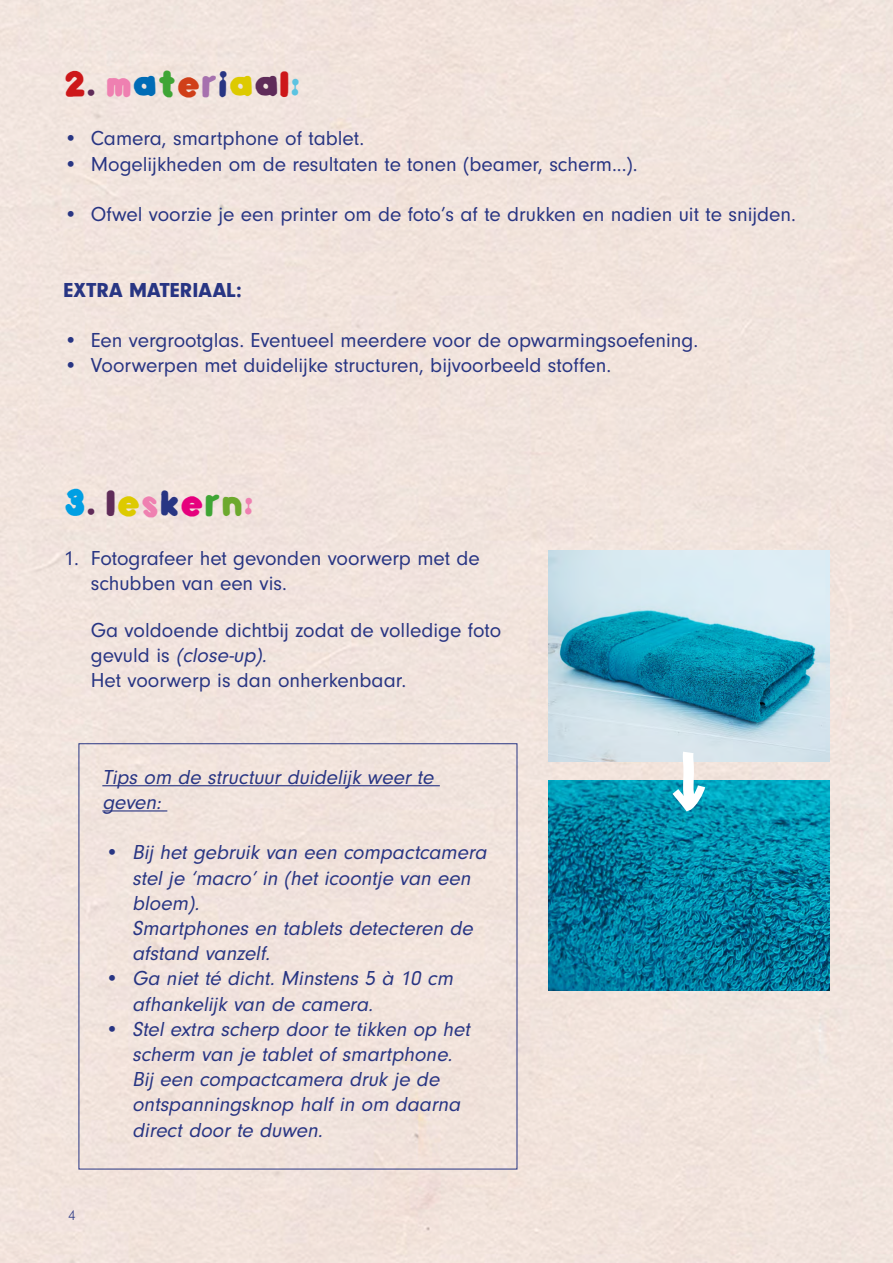
<style>
.page{position:relative;width:893px;height:1263px;background:#f1e4dd}
.page>*{position:absolute;margin:0;border:0;box-sizing:border-box;transform-origin:0 0}
.t1{font:36px "Kinderletters";color:#5f2b59}
.t2{font:21px/25.2px "Neuzeit Gro";color:#283583}
.t3{font:italic 21px/25.2px "Neuzeit Gro";color:#283583}
.t4{font:900 21px "Neuzeit Gro";letter-spacing:.005em;color:#283583}
.t5{font:300 15px "Neuzeit Gro";color:#283583}
.s1{font-family:"Kinderspel Cijfers";color:#cd1719}
.s2{color:#ef80b1}
.s3{color:#006cb6}
.s4{color:#3fa535}
.s5{color:#d03f19}
.s6{color:#a671ae}
.s7{color:#283583}
.s8{color:#ddca00}
.s9{color:#cd1719}
.s10{color:#5bc3e1}
.s11{font-family:"Kinderspel Cijfers";color:#009fe3}
.s12{color:#e6007d}
.s13{color:#6da92e}
.s14{font-style:italic}
.s15{font-style:normal}
</style>
<div class="page">
<img style="left:549px;top:551px;width:280px;height:210px">
<img style="left:549px;top:780px;width:280px;height:211px">
<svg style="left:665px;top:740px;width:45px;height:523px;background:#95c1c9"></svg>
<hr style="left:102px;top:785px;width:338px;height:1px;background:#283583">
<hr style="left:102px;top:810px;width:65px;height:1px;background:#283583">
<h1 class="t1" style="left:64px;top:68px;width:238px"><span class="s1">e</span>. <span class="s2">m</span><span class="s3">a</span><span class="s4">t</span><span class="s5">e</span><span class="s6">r</span><span class="s7">i</span><span class="s8">a</span>a<span class="s9">l</span><span class="s10">:</span></h1>
<p class="t2" style="left:64px;top:126px;width:302px">• Camera, smartphone of tablet.</p>
<p class="t2" style="left:64px;top:151px;width:575px">• Mogelijkheden om de resultaten te tonen (beamer, scherm...).</p>
<p class="t2" style="left:64px;top:202px;width:734px">• Ofwel voorzie je een printer om de foto’s af te drukken en nadien uit te snijden.</p>
<p class="t4" style="left:64px;top:278px;width:179px">EXTRA MATERIAAL:</p>
<p class="t2" style="left:64px;top:328px;width:636px">• Een vergrootglas. Eventueel meerdere voor de opwarmingsoefening.</p>
<p class="t2" style="left:64px;top:353px;width:549px">• Voorwerpen met duidelijke structuren, bijvoorbeeld stoffen.</p>
<h1 class="t1" style="left:64px;top:487px;width:192px"><span class="s11">r</span>. l<span class="s8">e</span><span class="s2">s</span><span class="s7">k</span><span class="s12">e</span><span class="s4">r</span><span class="s13">n</span><span class="s2">:</span></h1>
<p class="t2" style="left:91px;top:546px;width:391px;text-indent:-27px">1. Fotografeer het gevonden voorwerp met de schubben van een vis.</p>
<p class="t2" style="left:91px;top:618px;width:412px">Ga voldoende dichtbij zodat de volledige foto g ev u l d i s <span class="s14">(close-up).<br></span>Het voorwerp is dan onherkenbaar.</p>
<p class="t3" style="left:102px;top:765px;width:337px">Tips om de structuur duidelij k weer te geven:</p>
<p class="t3" style="left:132px;top:840px;width:360px;text-indent:-27px"><span class="s15">•</span> Bij het gebruik van een compactcamera stel je ‘macro’ in (het icoontje van een bloem).<br>Smartphones en tablets detecteren de afstand vanzelf.</p>
<p class="t3" style="left:132px;top:966px;width:326px;text-indent:-27px"><span class="s15">•</span> Ga niet té dicht. Minstens 5 à 10 cm afhankelijk van de camera.</p>
<p class="t3" style="left:132px;top:1017px;width:343px;text-indent:-27px"><span class="s15">•</span> Stel extra scherp door te tikken op het scherm van je tablet of smartphone.<br>Bij een compactcamera druk je de ontspanningsknop half in om daarna direct door te duwen.</p>
<p class="t5" style="left:68px;top:1207px;width:9px">4</p>
</div>
